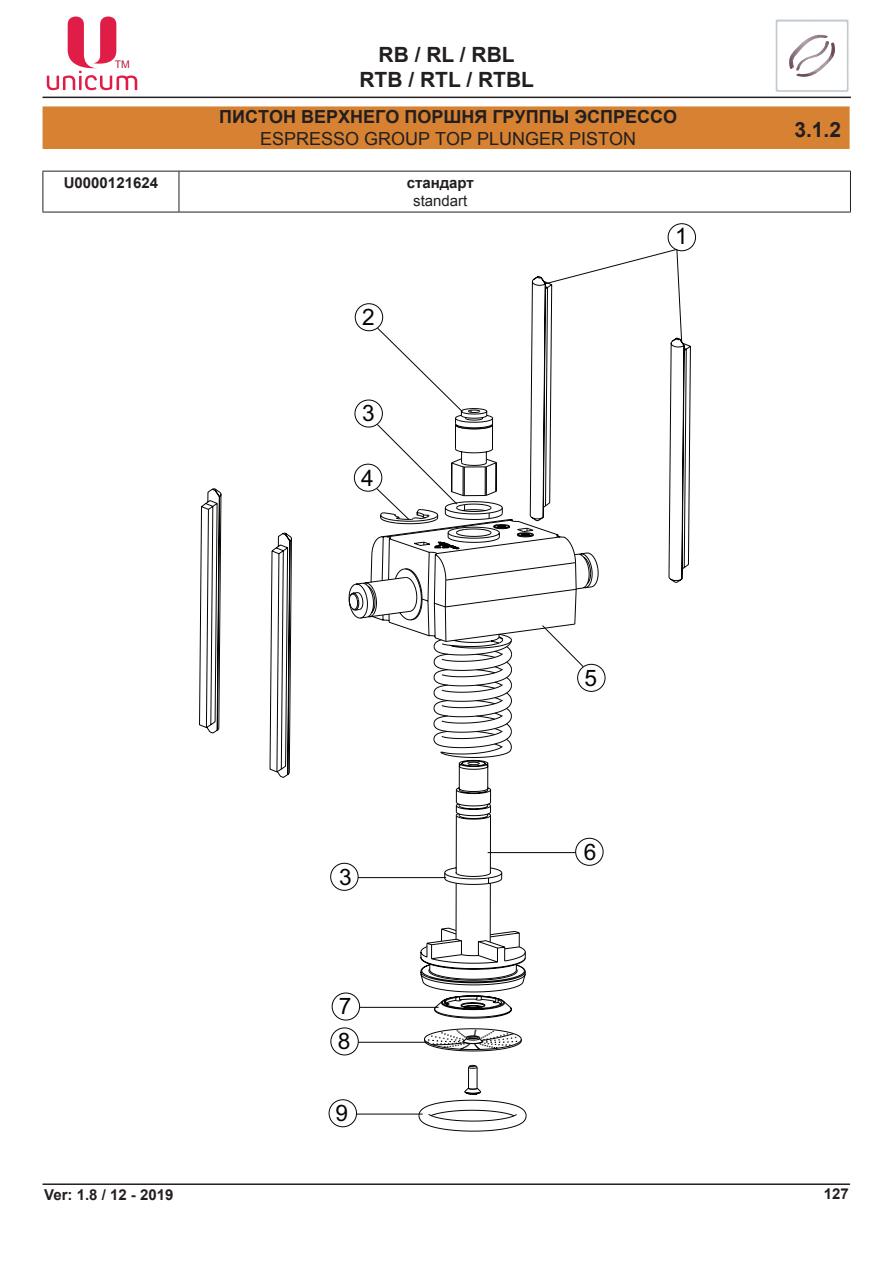
<style>
.page{position:relative;width:893px;height:1263px;background:#fff}
.page>*{position:absolute;margin:0;border:0;box-sizing:border-box;transform-origin:0 0}
.t1{font:22.65px/35px "Arial";color:#040503}
.t2{font:700 21px/25.2px "Arial";color:#231f20;text-align:center}
.t3{font:700 18px "Arial";color:#231f20}
.t4{font:18px "Arial";color:#231f20}
.t5{font:700 15px "Arial";color:#231f20}
.t6{font:15px "Arial";color:#231f20}
.t7{font:10.5px "Arial";color:#ba1e3e}
</style>
<div class="page">
<hr style="left:43px;top:97px;width:808px;height:1px;background:#231f20">
<hr style="left:43px;top:1183px;width:807px;height:2px;background:#231f20">
<svg style="left:775px;top:19px;width:74px;height:73px"></svg>
<svg style="left:47px;top:17px;width:90px;height:73px"></svg>
<div style="left:43px;top:106px;width:807px;height:43px;background:#d68232"></div>
<hr style="left:43px;top:171px;width:136px;height:1px;background:#231f20">
<hr style="left:43px;top:171px;width:1px;height:41px;background:#231f20">
<hr style="left:179px;top:171px;width:672px;height:1px;background:#231f20">
<hr style="left:179px;top:171px;width:1px;height:41px;background:#231f20">
<hr style="left:850px;top:171px;width:1px;height:41px;background:#231f20">
<hr style="left:43px;top:212px;width:136px;height:1px;background:#231f20">
<hr style="left:179px;top:212px;width:672px;height:1px;background:#231f20">
<svg style="left:328px;top:1019px;width:199px;height:108px"></svg>
<svg style="left:174px;top:210px;width:517px;height:809px"></svg>
<svg style="left:174px;top:277px;width:402px;height:741px"></svg>
<div style="left:355px;top:303px;width:28px;height:28px;border:1px solid #040503;border-radius:50%"></div>
<div style="left:355px;top:400px;width:28px;height:27px;border:1px solid #040503;border-radius:50%"></div>
<svg style="left:376px;top:424px;width:134px;height:124px"></svg>
<div style="left:354px;top:464px;width:28px;height:28px;border:1px solid #040503;border-radius:50%"></div>
<svg style="left:545px;top:249px;width:133px;height:35px"></svg>
<div style="left:668px;top:223px;width:28px;height:28px;border:1px solid #040503;border-radius:50%"></div>
<div style="left:575px;top:838px;width:28px;height:28px;border:1px solid #040503;border-radius:50%"></div>
<hr style="left:488px;top:852px;width:88px;height:1px;background:#040503">
<div style="left:330px;top:863px;width:28px;height:28px;border:1px solid #040503;border-radius:50%"></div>
<hr style="left:358px;top:877px;width:88px;height:1px;background:#040503">
<div style="left:577px;top:664px;width:28px;height:28px;border:1px solid #040503;border-radius:50%"></div>
<div style="left:332px;top:993px;width:28px;height:27px;border:1px solid #040503;border-radius:50%"></div>
<hr style="left:360px;top:1007px;width:78px;height:1px;background:#040503">
<div style="left:330px;top:1027px;width:29px;height:28px;border:1px solid #040503;border-radius:50%"></div>
<hr style="left:358px;top:1042px;width:71px;height:1px;background:#040503">
<div style="left:329px;top:1099px;width:28px;height:28px;border:1px solid #040503;border-radius:50%"></div>
<hr style="left:357px;top:1114px;width:66px;height:1px;background:#040503">
<p class="t7" style="left:115px;top:57px;width:17px">ТМ</p>
<h2 class="t2" style="left:359px;top:43px;width:176px">RB / RL / RBL<br>RTB / RTL / RTBL</h2>
<p class="t3" style="left:219px;top:104px;width:456px">пистон верхнего поршня группы эспрессо</p>
<p class="t4" style="left:260px;top:127px;width:378px">ESPRESSO GROUP TOP PLUNGER PISTON</p>
<p class="t5" style="left:64px;top:173px;width:96px">U0000121624</p>
<p class="t5" style="left:407px;top:173px;width:69px">стандарт</p>
<p class="t6" style="left:413px;top:191px;width:56px">STANDART</p>
<h1 class="t1" style="left:362px;top:300px;width:14px">2</h1>
<h1 class="t1" style="left:362px;top:396px;width:14px">3</h1>
<p class="t5" style="left:44px;top:1185px;width:131px">Ver: 1.8 / 12 - 2019</p>
<h1 class="t1" style="left:361px;top:460px;width:14px">4</h1>
<h1 class="t1" style="left:339px;top:859px;width:14px">3</h1>
<h1 class="t1" style="left:338px;top:989px;width:15px">7<br>8</h1>
<h1 class="t1" style="left:335px;top:1096px;width:14px">9</h1>
<h1 class="t1" style="left:675px;top:219px;width:14px">1</h1>
<h1 class="t1" style="left:584px;top:660px;width:14px">5</h1>
<h1 class="t1" style="left:584px;top:834px;width:14px">6</h1>
<h2 class="t2" style="left:794px;top:117px;width:48px">3.1.2</h2>
<p class="t5" style="left:824px;top:1184px;width:27px">127</p>
</div>
